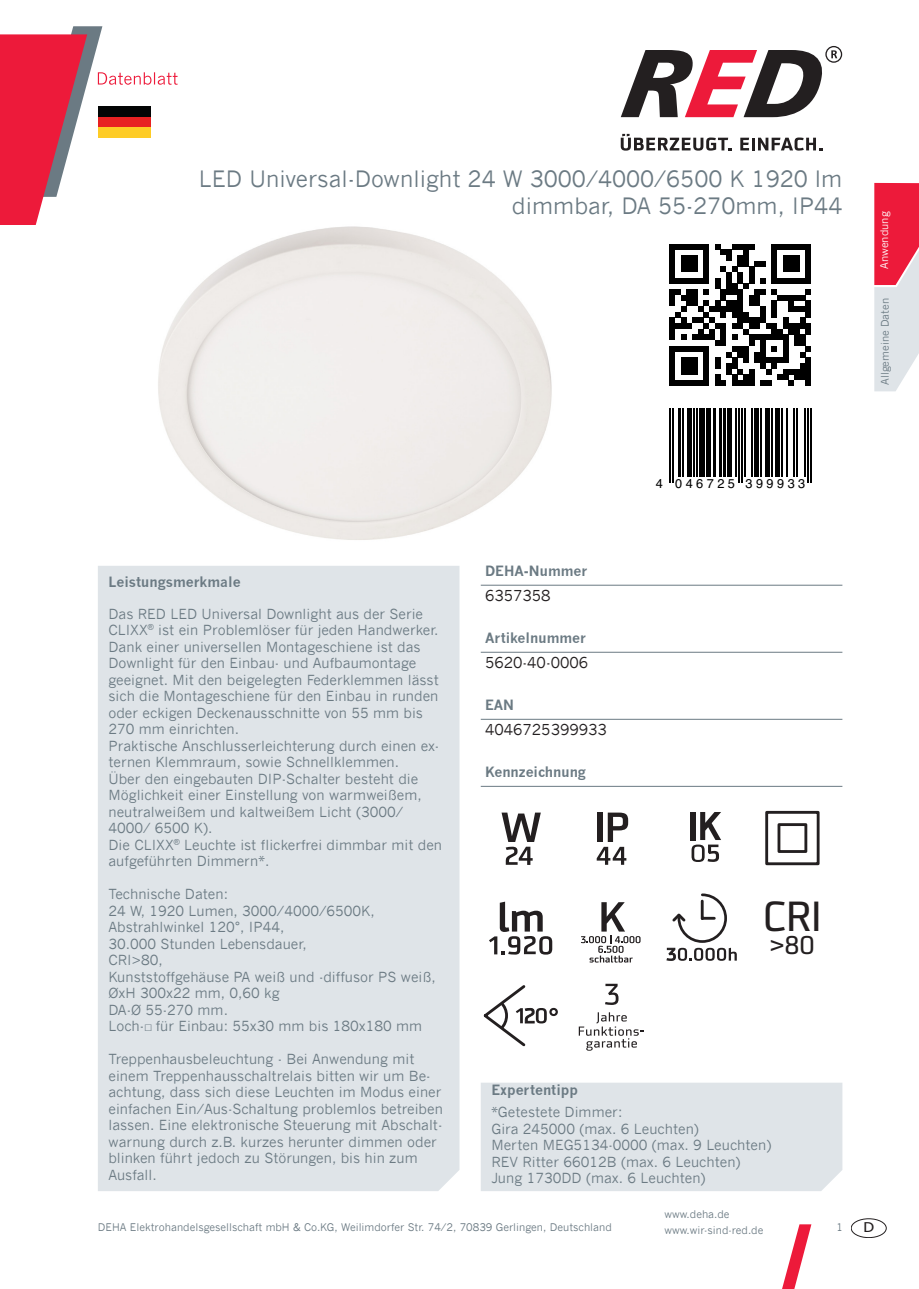
<style>
.page{position:relative;width:919px;height:1289px;background:#fff}
.page>*{position:absolute;margin:0;border:0;box-sizing:border-box;transform-origin:0 0}
.t1{font:41.1px "Utility OT";color:#231f20}
.t2{font:25.05px "Utility OT";color:#231f20}
.t3{font:22.5px/27px "News Gothic";color:#6b7a83;text-align:right}
.t4{font:15px "News Gothic";color:#231f20}
.t5{font:13.8px/16.5px "News Gothic";color:#6b7a83}
.t6{font:700 13.8px "News Gothic";color:#6b7a83}
.t7{font:13.5px "Tahoma";color:#231f20;scale:1.17 1}
.t8{font:12.75px "Helvetica";letter-spacing:.27em;color:#000}
.t9{font:10.5px/16.5px "News Gothic";color:#6b7a83}
.t10{font:10.5px "News Gothic";color:#fff}
.s1{font-family:"Calibri";font-weight:700}
</style>
<div class="page">
<svg style="left:0;top:26px;width:177px;height:199px"></svg>
<svg style="left:620px;top:134px;width:112px;height:17px"></svg>
<svg style="left:740px;top:137px;width:82px;height:14px"></svg>
<svg style="left:620px;top:46px;width:222px;height:71px"></svg>
<svg style="left:874px;top:183px;width:44px;height:208px;background:#e78c9c"></svg>
<svg style="left:782px;top:1224px;width:29px;height:64px"></svg>
<div style="left:851px;top:1218px;width:35px;height:19px;border:1px solid #231f20;border-radius:50%"></div>
<div style="left:98px;top:566px;width:361px;height:625px;background:#dfe4e8"></div>
<div style="left:98px;top:106px;width:52px;height:32px;background:#030505"></div>
<div style="left:98px;top:117px;width:52px;height:21px;background:#e82122"></div>
<div style="left:98px;top:127px;width:52px;height:11px;background:#fecc26"></div>
<div style="left:481px;top:1082px;width:361px;height:109px;background:#dfe4e8"></div>
<img style="left:149px;top:221px;width:403px;height:319px">
<svg style="left:669px;top:244px;width:142px;height:142px"></svg>
<hr style="left:669px;top:408px;width:1px;height:75px;background:#000">
<hr style="left:672px;top:408px;width:1px;height:75px;background:#000">
<hr style="left:678px;top:408px;width:3px;height:68px;background:#000">
<hr style="left:682px;top:408px;width:2px;height:68px;background:#000">
<hr style="left:687px;top:408px;width:4px;height:68px;background:#000">
<hr style="left:693px;top:408px;width:1px;height:68px;background:#000">
<hr style="left:696px;top:408px;width:1px;height:68px;background:#000">
<div style="left:699px;top:408px;width:6px;height:68px;background:#000"></div>
<div style="left:706px;top:408px;width:5px;height:68px;background:#000"></div>
<hr style="left:712px;top:408px;width:3px;height:68px;background:#000">
<hr style="left:718px;top:408px;width:3px;height:68px;background:#000">
<hr style="left:723px;top:408px;width:3px;height:68px;background:#000">
<div style="left:727px;top:408px;width:5px;height:68px;background:#000"></div>
<hr style="left:735px;top:408px;width:1px;height:68px;background:#000">
<hr style="left:738px;top:408px;width:1px;height:75px;background:#000">
<hr style="left:741px;top:408px;width:1px;height:75px;background:#000">
<hr style="left:744px;top:408px;width:1px;height:68px;background:#000">
<hr style="left:751px;top:408px;width:2px;height:68px;background:#000">
<div style="left:754px;top:408px;width:5px;height:68px;background:#000"></div>
<hr style="left:760px;top:408px;width:2px;height:68px;background:#000">
<hr style="left:765px;top:408px;width:4px;height:68px;background:#000">
<hr style="left:771px;top:408px;width:1px;height:68px;background:#000">
<hr style="left:775px;top:408px;width:4px;height:68px;background:#000">
<hr style="left:781px;top:408px;width:1px;height:68px;background:#000">
<hr style="left:785px;top:408px;width:2px;height:68px;background:#000">
<hr style="left:793px;top:408px;width:1px;height:68px;background:#000">
<hr style="left:796px;top:408px;width:1px;height:68px;background:#000">
<hr style="left:803px;top:408px;width:2px;height:68px;background:#000">
<hr style="left:806px;top:408px;width:2px;height:75px;background:#000">
<hr style="left:809px;top:408px;width:2px;height:75px;background:#000">
<hr style="left:480px;top:585px;width:362px;height:1px;background:#6b7a83">
<hr style="left:480px;top:652px;width:362px;height:1px;background:#6b7a83">
<hr style="left:480px;top:719px;width:362px;height:1px;background:#6b7a83">
<hr style="left:480px;top:786px;width:362px;height:1px;background:#6b7a83">
<svg style="left:501px;top:812px;width:39px;height:52px"></svg>
<svg style="left:489px;top:901px;width:63px;height:53px"></svg>
<svg style="left:581px;top:902px;width:59px;height:60px"></svg>
<svg style="left:483px;top:985px;width:75px;height:62px"></svg>
<svg style="left:666px;top:893px;width:70px;height:67px"></svg>
<svg style="left:596px;top:812px;width:32px;height:52px"></svg>
<div style="left:690px;top:812px;width:5px;height:28px;background:#231f20"></div>
<svg style="left:691px;top:812px;width:30px;height:50px"></svg>
<svg style="left:578px;top:1012px;width:66px;height:38px"></svg>
<svg style="left:605px;top:983px;width:13px;height:21px"></svg>
<svg style="left:765px;top:810px;width:55px;height:56px"></svg>
<h3 class="t3" style="left:199px;top:165px;width:645px">LED Universal-Downlight 24 W 3000/4000/6500 K 1920 lm dimmbar, DA 55-270mm, IP44</h3>
<p class="t6" style="left:108px;top:573px;width:134px">Leistungsmerkmale</p>
<p class="t5" style="left:108px;top:605px;width:335px">Das RED LED Universal Downlight aus der Serie CLIXX<sup>®</sup> ist ein Problemlöser für jeden Handwerker.<br>Dank einer universellen Montageschiene ist das Downlight für den Einbau- und Aufbaumontage geeignet. Mit den beigelegten Federklemmen lässt sich die Montageschiene für den Einbau in runden oder eckigen Deckenausschnitte von 55 mm bis 270 mm einrichten.<br>Praktische Anschlusserleichterung durch einen ex&shy;ternen Klemmraum, sowie Schnellklemmen.<br>Über den eingebauten DIP-Schalter besteht die Möglichkeit einer Einstellung von warmweißem, neutralweißem und kaltweißem Licht (3000/ 4000/ 6500 K).<br>Die CLIXX<sup>®</sup> Leuchte ist flickerfrei dimmbar mit den aufgeführten Dimmern*.</p>
<p class="t5" style="left:108px;top:885px;width:329px">Technische Daten:<br>24 W, 1920 Lumen, 3000/4000/6500K,<br>Abstrahlwinkel 120°, IP44,<br>30.000 Stunden Lebensdauer,<br>CRI&gt;80,<br>Kunststoffgehäuse PA weiß und -diffusor PS weiß,<br>ØxH 300x22 mm, 0,60 kg<br>DA-Ø 55-270 mm.<br>Loch-<span class="s1">□</span> für Einbau: 55x30 mm bis 180x180 mm</p>
<p class="t5" style="left:108px;top:1050px;width:336px">Treppenhausbeleuchtung - Bei Anwendung mit einem Treppenhausschaltrelais bitten wir um Be&shy;achtung, dass sich diese Leuchten im Modus einer einfachen Ein/Aus-Schaltung problemlos betreiben lassen. Eine elektronische Steuerung mit Abschalt&shy;warnung durch z.B. kurzes herunter dimmen oder blinken führt jedoch zu Störungen, bis hin zum Ausfall.</p>
<p class="t6" style="left:485px;top:563px;width:104px">DEHA-Nummer</p>
<p class="t4" style="left:485px;top:587px;width:67px">6357358</p>
<p class="t6" style="left:485px;top:630px;width:102px">Artikelnummer</p>
<p class="t4" style="left:485px;top:654px;width:105px">5620-40-0006</p>
<p class="t6" style="left:485px;top:697px;width:31px">EAN</p>
<p class="t4" style="left:485px;top:721px;width:123px">4046725399933</p>
<p class="t6" style="left:485px;top:764px;width:102px">Kennzeichnung</p>
<p class="t8" style="left:656px;top:474px;width:151px">4 046725 399933</p>
<h1 class="t1" style="left:762px;top:892px;width:62px">CRI</h1>
<h2 class="t2" style="left:769px;top:930px;width:47px">&gt;80</h2>
<p class="t6" style="left:491px;top:1081px;width:88px">Expertentipp</p>
<p class="t5" style="left:491px;top:1104px;width:281px">*Getestete Dimmer:<br>Gira 245000 (max. 6 Leuchten)<br>Merten MEG5134-0000 (max. 9 Leuchten)<br>REV Ritter 66012B (max. 6 Leuchten)<br>Jung 1730DD (max. 6 Leuchten)</p>
<p class="t10" style="left:878px;top:269px;width:59px;rotate:-90deg">Anwendung</p>
<p class="t9" style="left:876px;top:385px;width:89px;rotate:-90deg">Allgemeine Daten</p>
<p class="t9" style="left:664px;top:1205px;width:100px">www.deha.de www.wir-sind-red.de</p>
<p class="t9" style="left:98px;top:1218px;width:515px">DEHA Elektrohandelsgesellschaft mbH &amp; Co.KG, Weilimdorfer Str. 74/2, 70839 Gerlingen, Deutschland</p>
<p class="t9" style="left:836px;top:1218px;width:8px">1</p>
<p class="t7" style="left:863px;top:1218px;width:11px">D</p>
</div>
